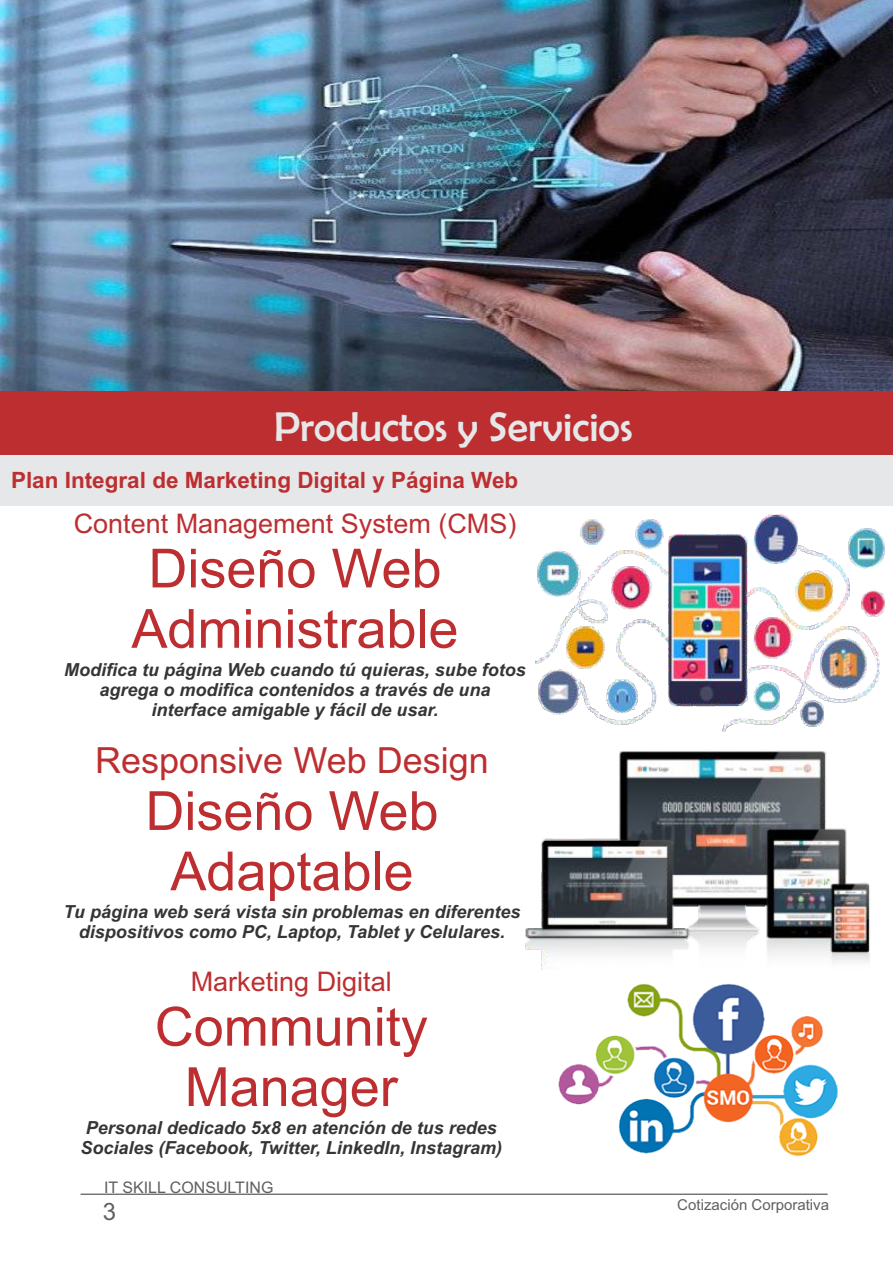
<style>
.page{position:relative;width:893px;height:1263px;background:#fff}
.page>*{position:absolute;margin:0;border:0;box-sizing:border-box;transform-origin:0 0}
.t1{font:54px/60.3px "Arial";color:#bd2e31;text-align:center}
.t2{font:42px "Berlin Sans FB";color:#e6e7e8}
.t3{font:36px "Arial";color:#bd2e31}
.t4{font:27px "Arial";color:#bd2e31}
.t5{font:24px "Arial";color:#606062}
.t6{font:700 22.5px "Arial";color:#bd2e31}
.t7{font:italic 700 18px/20.1px "Arial";color:#373435;text-align:center}
.t8{font:15.9px "Arial";color:#606062}
.t9{font:15px "Arial";color:#606062}
</style>
<div class="page">
<img style="left:0;top:0;width:893px;height:391px">
<hr style="left:81px;top:1194px;width:747px;height:1px;background:#373435">
<div style="left:0;top:391px;width:893px;height:114px;background:#bd2e31"></div>
<div style="left:0;top:455px;width:893px;height:50px;background:#e6e7e8"></div>
<img style="left:535px;top:514px;width:350px;height:199px">
<img style="left:525px;top:713px;width:345px;height:252px">
<img style="left:541px;top:965px;width:297px;height:191px">
<h2 class="t2" style="left:274px;top:404px;width:360px">Productos y Servicios</h2>
<p class="t6" style="left:11px;top:472px;width:509px">Plan Integral de Marketing Digital y Página Web</p>
<h3 class="t4" style="left:74px;top:513px;width:444px">Content Management System (CMS)</h3>
<h1 class="t1" style="left:131px;top:543px;width:329px">Diseño Web<br>Administrable</h1>
<p class="t7" style="left:64px;top:661px;width:463px">Modifica tu página Web cuando tú quieras, sube fotos agrega o modifica contenidos a través de una interface amigable y fácil de usar.</p>
<h3 class="t3" style="left:95px;top:747px;width:395px">Responsive Web Design</h3>
<h1 class="t1" style="left:145px;top:786px;width:295px">Diseño Web<br>Adaptable</h1>
<p class="t7" style="left:64px;top:903px;width:458px">Tu página web será vista sin problemas en diferentes dispositivos como PC, Laptop, Tablet y Celulares.</p>
<h3 class="t4" style="left:191px;top:971px;width:203px">Marketing Digital</h3>
<h1 class="t1" style="left:155px;top:1001px;width:275px">Community<br>Manager</h1>
<p class="t7" style="left:81px;top:1119px;width:423px;text-align:left">Personal dedicado 5x8 en atención de tus redes<br>Sociales (Facebook, Twitter, LinkedIn, Instagram)</p>
<p class="t8" style="left:104px;top:1181px;width:171px">IT SKILL CONSULTING</p>
<h3 class="t5" style="left:103px;top:1203px;width:15px">3</h3>
<p class="t9" style="left:677px;top:1199px;width:153px">Cotización Corporativa</p>
</div>
